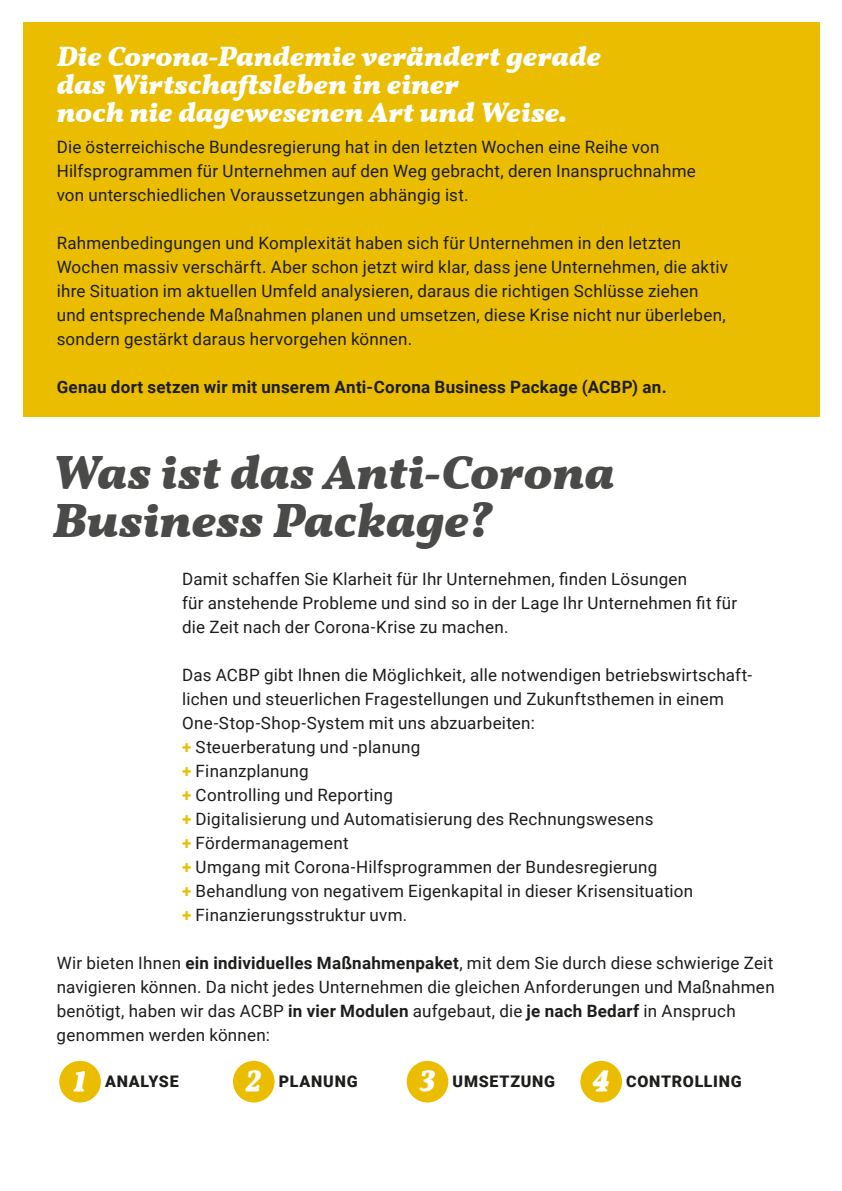
<style>
.page{position:relative;width:842px;height:1191px;background:#fff}
.page>*{position:absolute;margin:0;border:0;box-sizing:border-box;transform-origin:0 0}
.t1{font:italic 900 48px/48px "Vollkorn";color:#4a4a49}
.t2{font:italic 900 28px/28px "Vollkorn";color:#fff}
.t3{font:17px/24px "Roboto";letter-spacing:.015em;color:#1d1d1b}
.t4{font:700 17px "Roboto";letter-spacing:.015em;color:#1d1d1b}
.t5{font:900 16px "Roboto";letter-spacing:.05em;color:#1d1d1b}
.s1{font-weight:700;color:#ebbd00}
.s2{font-weight:700}
.s3{font-family:"Vollkorn";font-style:italic;font-size:30.2px;color:#fff}
</style>
<div class="page">
<div style="left:23px;top:23px;width:796px;height:394px;background:#ebbd00"></div>
<div style="left:59px;top:1060px;width:42px;height:42px;background:#ebbd00;border-radius:50%"></div>
<div style="left:233px;top:1060px;width:42px;height:42px;background:#ebbd00;border-radius:50%"></div>
<div style="left:407px;top:1060px;width:41px;height:42px;background:#ebbd00;border-radius:50%"></div>
<div style="left:580px;top:1060px;width:42px;height:42px;background:#ebbd00;border-radius:50%"></div>
<h2 class="t2" style="left:57px;top:41px;width:546px">Die Corona-Pandemie verändert gerade das Wirtschaftsleben in einer<br>noch nie dagewesenen Art und Weise.</h2>
<p class="t3" style="left:57px;top:134px;width:641px">Die österreichische Bundesregierung hat in den letzten Wochen eine Reihe von<br>Hilfsprogrammen für Unternehmen auf den Weg gebracht, deren Inanspruchnahme von unterschiedlichen Voraussetzungen abhängig ist.</p>
<p class="t3" style="left:57px;top:230px;width:673px">Rahmenbedingungen und Komplexität haben sich für Unternehmen in den letzten Wochen massiv verschärft. Aber schon jetzt wird klar, dass jene Unternehmen, die aktiv ihre Situation im aktuellen Umfeld analysieren, daraus die richtigen Schlüsse ziehen und entsprechende Maßnahmen planen und umsetzen, diese Krise nicht nur überleben, sondern gestärkt daraus hervorgehen können.</p>
<p class="t4" style="left:57px;top:375px;width:611px">Genau dort setzen wir mit unserem Anti-Corona Business Package (ACBP) an.</p>
<h1 class="t1" style="left:52px;top:446px;width:564px">Was ist das Anti-Corona<br>Business Package?</h1>
<p class="t3" style="left:182px;top:566px;width:557px">Damit schaffen Sie Klarheit für Ihr Unternehmen, finden Lösungen<br>für anstehende Probleme und sind so in der Lage Ihr Unternehmen fit für die Zeit nach der Corona-Krise zu machen.</p>
<p class="t3" style="left:182px;top:662px;width:572px">Das ACBP gibt Ihnen die Möglichkeit, alle notwendigen betriebswirtschaft&shy;lichen und steuerlichen Fragestellungen und Zukunftsthemen in einem One-Stop-Shop-System mit uns abzuarbeiten:<br><span class="s1">+</span> Steuerberatung und -planung<br><span class="s1">+</span> Finanzplanung<br><span class="s1">+</span> Controlling und Reporting<br><span class="s1">+</span> Digitalisierung und Automatisierung des Rechnungswesens<br><span class="s1">+</span> Fördermanagement<br><span class="s1">+</span> Umgang mit Corona-Hilfsprogrammen der Bundesregierung<br><span class="s1">+</span> Behandlung von negativem Eigenkapital in dieser Krisensituation<br><span class="s1">+</span> Finanzierungsstruktur uvm.</p>
<p class="t3" style="left:57px;top:950px;width:719px">Wir bieten Ihnen <span class="s2">ein individuelles Maßnahmenpaket</span>, mit dem Sie durch diese schwierige Zeit navigieren können. Da nicht jedes Unternehmen die gleichen Anforderungen und Maßnahmen benötigt, haben wir das ACBP <span class="s2">in vier Modulen</span> aufgebaut, die <span class="s2">je nach Bedarf</span> in Anspruch genommen werden können:</p>
<p class="t5" style="left:73px;top:1070px;width:107px"><span class="s3">1</span> ANALYSE</p>
<p class="t5" style="left:245px;top:1070px;width:114px"><span class="s3">2</span> PLANUNG</p>
<p class="t5" style="left:419px;top:1070px;width:324px"><span class="s3">3</span> UMSETZUNG <span class="s3">4</span> CONTROLLING</p>
</div>
